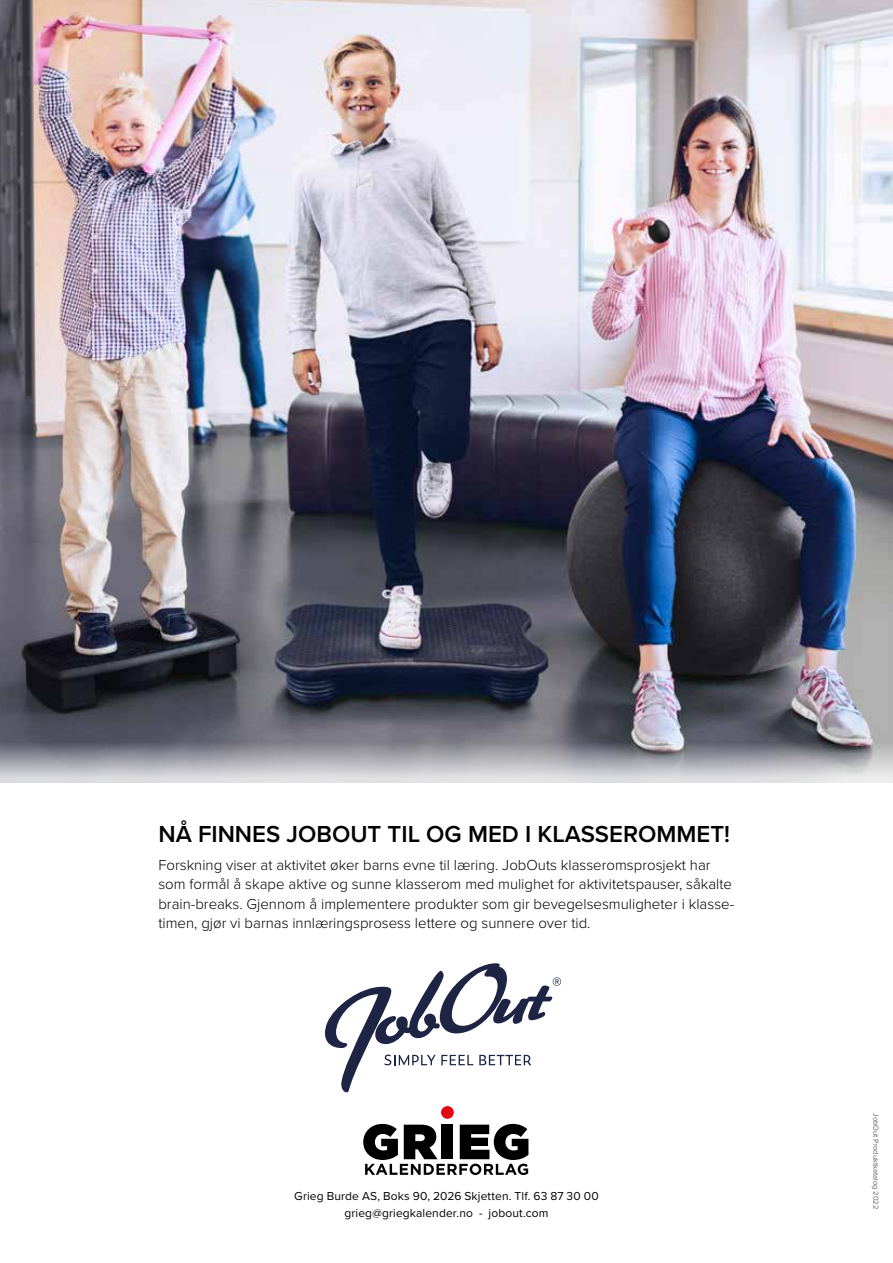
<style>
.page{position:relative;width:893px;height:1263px;background:#fff}
.page>*{position:absolute;margin:0;border:0;box-sizing:border-box;transform-origin:0 0}
.t1{font:600 24px "Proxima Nova";color:#000}
.t2{font:300 15px/19.5px "Proxima Nova";color:#000}
.t3{font:12px/16.5px "Proxima Nova";letter-spacing:.01em;color:#000;text-align:center}
.t4{font:7.5px "Proxima Nova";color:#646363}
</style>
<div class="page">
<svg style="left:325px;top:963px;width:236px;height:129px"></svg>
<div style="left:441px;top:1106px;width:13px;height:13px;background:#e30613;border-radius:50%"></div>
<svg style="left:363px;top:1124px;width:165px;height:51px"></svg>
<img style="left:0;top:0;width:893px;height:738px">
<svg style="left:0;top:738px;width:893px;height:45px;background:#a8a8af"></svg>
<h1 class="t1" style="left:158px;top:816px;width:573px">NÅ FINNES JOBOUT TIL OG MED I KLASSEROMMET!</h1>
<p class="t2" style="left:158px;top:854px;width:577px">Forskning viser at aktivitet øker barns evne til læring. JobOuts klasseromsprosjekt har som formål å skape aktive og sunne klasserom med mulighet for aktivitetspauser, såkalte brain-breaks. Gjennom å implementere produkter som gir bevegelsesmuligheter i klasse&shy;timen, gjør vi barnas innlæringsprosess lettere og sunnere over tid.</p>
<p class="t3" style="left:294px;top:1187px;width:306px">Grieg Burde AS, Boks 90, 2026 Skjetten. Tlf. 63 87 30 00 grieg@griegkalender.no - jobout.com</p>
<p class="t4" style="left:882px;top:1113px;width:97px;rotate:90deg">JobOut Produktkatalog 2022</p>
</div>
